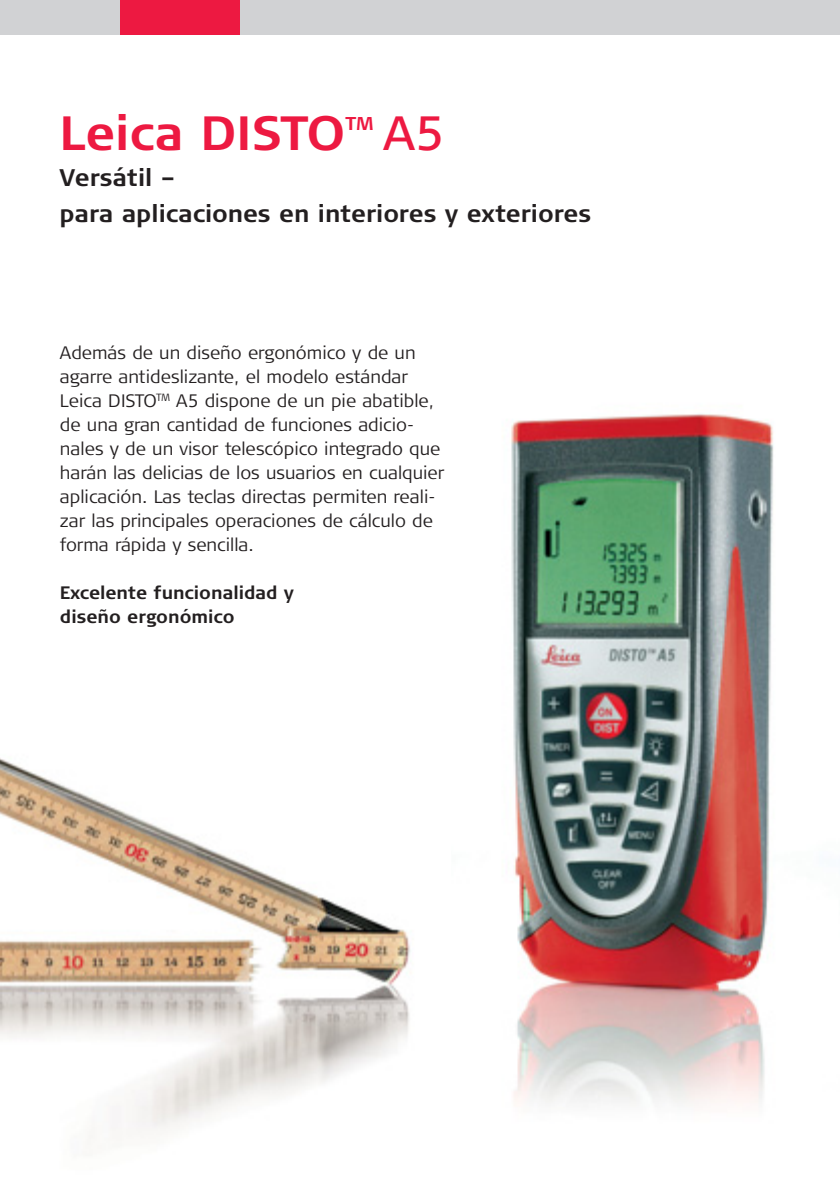
<style>
.page{position:relative;width:840px;height:1191px;background:#fff}
.page>*{position:absolute;margin:0;border:0;box-sizing:border-box;transform-origin:0 0}
.t1{font:700 48px "Signa Column";color:#ed1941}
.t2{font:48px "Signa Column";color:#ed1941}
.t3{font:700 24px/36px "Signa Column";color:#231f20}
.t4{font:700 18.6px "Signa Column";color:#ed1941}
.t5{font:300 18px/24px "Signa Column";color:#231f20}
.t6{font:700 18px/24px "Signa Column";color:#231f20}
</style>
<div class="page">
<img style="left:511px;top:414px;width:263px;height:690px">
<div style="left:0;top:0;width:839px;height:34px;background:#d1d2d4"></div>
<div style="left:120px;top:0;width:119px;height:34px;background:#ed1941"></div>
<img style="left:0;top:758px;width:411px;height:381px">
<h1 class="t1" style="left:60px;top:114px;width:287px">Leica DISTO</h1>
<p class="t4" style="left:345px;top:116px;width:29px">TM</p>
<h1 class="t2" style="left:383px;top:114px;width:63px">A5</h1>
<h2 class="t3" style="left:60px;top:162px;width:533px">Versátil –<br>para aplicaciones en interiores y exteriores</h2>
<p class="t5" style="left:60px;top:342px;width:386px">Además de un diseño ergonómico y de un agarre antideslizante, el modelo estándar Leica DISTO<sup>TM</sup> A5 dispone de un pie abatible, de una gran cantidad de funciones adicio&shy;nales y de un visor telescópico integrado que harán las delicias de los usuarios en cualquier aplicación. Las teclas directas permiten reali&shy;zar las principales operaciones de cálculo de forma rápida y sencilla.</p>
<p class="t6" style="left:60px;top:582px;width:235px">Excelente funcionalidad y diseño ergonómico</p>
</div>
